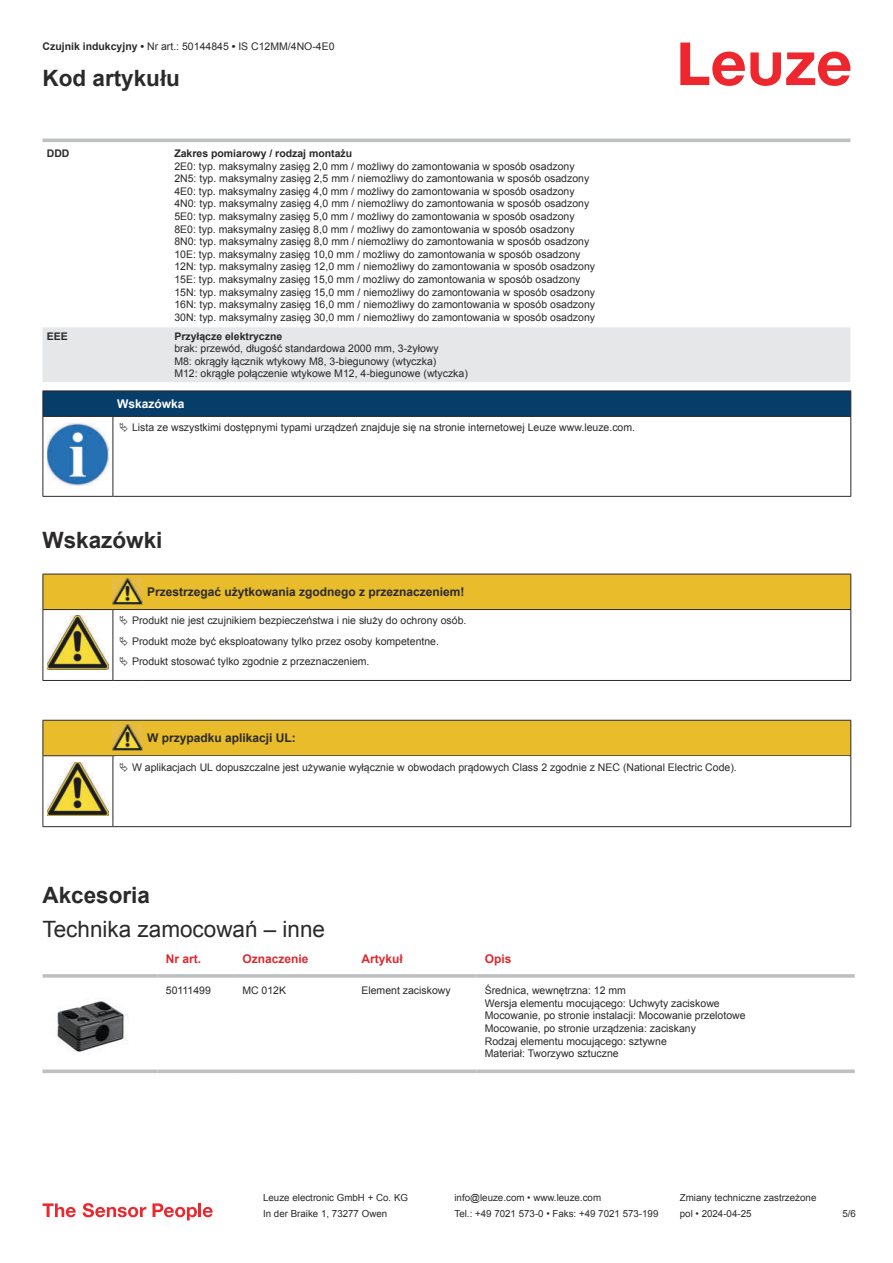
<style>
.page{position:relative;width:893px;height:1263px;background:#fff}
.page>*{position:absolute;margin:0;border:0;box-sizing:border-box;transform-origin:0 0}
.t1{font:700 22.5px "Arial";color:#2b292a}
.t2{font:22.5px "Arial";color:#2b292a}
.t3{font:700 12px "Arial";color:#2b292a}
.t4{font:700 12px "Arial";color:#db2a30}
.t5{font:700 12px "Arial";color:#fff}
.t6{font:10.5px/12.6px "Arial";color:#2b292a}
.t7{font:700 10.5px "Arial";color:#2b292a}
.t8{font:9.75px "Arial";color:#2b292a}
.s1{font-weight:700}
</style>
<div class="page">
<svg style="left:680px;top:43px;width:170px;height:43px"></svg>
<svg style="left:43px;top:138px;width:807px;height:1px"></svg>
<div style="left:43px;top:327px;width:807px;height:55px;background:#e6e7e9"></div>
<hr style="left:43px;top:139px;width:127px;height:3px;background:#bdbfc1">
<hr style="left:170px;top:139px;width:680px;height:3px;background:#bdbfc1">
<svg style="left:43px;top:974px;width:114px;height:4px"></svg>
<hr style="left:157px;top:974px;width:77px;height:4px;background:#c6c7c9">
<svg style="left:234px;top:974px;width:119px;height:4px"></svg>
<svg style="left:353px;top:974px;width:123px;height:4px"></svg>
<hr style="left:476px;top:974px;width:379px;height:4px;background:#c6c7c9">
<svg style="left:43px;top:1069px;width:114px;height:4px"></svg>
<svg style="left:157px;top:1069px;width:77px;height:4px"></svg>
<svg style="left:234px;top:1069px;width:119px;height:4px"></svg>
<svg style="left:353px;top:1069px;width:123px;height:4px"></svg>
<svg style="left:476px;top:1069px;width:379px;height:4px;background:#c5c7c9"></svg>
<img style="left:56px;top:998px;width:72px;height:54px">
<svg style="left:43px;top:1203px;width:33px;height:14px"></svg>
<svg style="left:83px;top:1203px;width:63px;height:14px"></svg>
<svg style="left:153px;top:1203px;width:44px;height:17px"></svg>
<hr style="left:198px;top:1203px;width:3px;height:14px;background:#ed272d">
<svg style="left:203px;top:1207px;width:10px;height:10px"></svg>
<svg style="left:44px;top:417px;width:806px;height:79px"></svg>
<hr style="left:43px;top:416px;width:70px;height:1px;background:#2b292a">
<div style="left:43px;top:391px;width:808px;height:25px;background:#063d69"></div>
<hr style="left:113px;top:416px;width:738px;height:1px;background:#2b292a">
<hr style="left:43px;top:417px;width:1px;height:75px;background:#2b292a">
<hr style="left:113px;top:417px;width:1px;height:75px;background:#2b292a">
<hr style="left:850px;top:417px;width:1px;height:75px;background:#2b292a">
<hr style="left:43px;top:496px;width:70px;height:1px;background:#2b292a">
<hr style="left:113px;top:496px;width:738px;height:1px;background:#2b292a">
<img style="left:47px;top:423px;width:61px;height:63px">
<div style="left:115px;top:417px;width:734px;height:21px;background:#fff"></div>
<hr style="left:43px;top:680px;width:70px;height:1px;background:#2b292a">
<hr style="left:113px;top:680px;width:30px;height:1px;background:#2b292a">
<hr style="left:143px;top:680px;width:708px;height:1px;background:#2b292a">
<div style="left:44px;top:721px;width:806px;height:34px;background:#e8bc2a"></div>
<hr style="left:43px;top:720px;width:70px;height:1px;background:#2b292a">
<hr style="left:43px;top:721px;width:1px;height:34px;background:#2b292a">
<hr style="left:43px;top:755px;width:70px;height:1px;background:#2b292a">
<hr style="left:113px;top:720px;width:30px;height:1px;background:#2b292a">
<hr style="left:113px;top:755px;width:30px;height:1px;background:#2b292a">
<hr style="left:143px;top:720px;width:708px;height:1px;background:#2b292a">
<hr style="left:850px;top:721px;width:1px;height:34px;background:#2b292a">
<hr style="left:143px;top:755px;width:708px;height:1px;background:#2b292a">
<hr style="left:43px;top:756px;width:1px;height:66px;background:#2b292a">
<hr style="left:113px;top:756px;width:1px;height:66px;background:#2b292a">
<hr style="left:850px;top:756px;width:1px;height:66px;background:#2b292a">
<hr style="left:43px;top:826px;width:70px;height:1px;background:#2b292a">
<hr style="left:113px;top:826px;width:30px;height:1px;background:#2b292a">
<hr style="left:143px;top:826px;width:708px;height:1px;background:#2b292a">
<img style="left:113px;top:724px;width:30px;height:27px">
<img style="left:47px;top:762px;width:61px;height:54px">
<svg style="left:43px;top:574px;width:808px;height:106px"></svg>
<p class="t6" style="left:43px;top:41px;width:294px"><span class="s1">Czujnik indukcyjny •</span> Nr art.: 50144845 <span class="s1">•</span> IS C12MM/4NO-4E0</p>
<h1 class="t1" style="left:43px;top:63px;width:139px">Kod artykułu</h1>
<p class="t7" style="left:47px;top:149px;width:24px">DDD</p>
<p class="t7" style="left:174px;top:146px;width:179px">Zakres pomiarowy / rodzaj montażu</p>
<p class="t6" style="left:174px;top:160px;width:422px">2E0: typ. maksymalny zasięg 2,0 mm / możliwy do zamontowania w sposób osadzony 2N5: typ. maksymalny zasięg 2,5 mm / niemożliwy do zamontowania w sposób osadzony 4E0: typ. maksymalny zasięg 4,0 mm / możliwy do zamontowania w sposób osadzony 4N0: typ. maksymalny zasięg 4,0 mm / niemożliwy do zamontowania w sposób osadzony 5E0: typ. maksymalny zasięg 5,0 mm / możliwy do zamontowania w sposób osadzony 8E0: typ. maksymalny zasięg 8,0 mm / możliwy do zamontowania w sposób osadzony 8N0: typ. maksymalny zasięg 8,0 mm / niemożliwy do zamontowania w sposób osadzony 10E: typ. maksymalny zasięg 10,0 mm / możliwy do zamontowania w sposób osadzony 12N: typ. maksymalny zasięg 12,0 mm / niemożliwy do zamontowania w sposób osadzony 15E: typ. maksymalny zasięg 15,0 mm / możliwy do zamontowania w sposób osadzony 15N: typ. maksymalny zasięg 15,0 mm / niemożliwy do zamontowania w sposób osadzony 16N: typ. maksymalny zasięg 16,0 mm / niemożliwy do zamontowania w sposób osadzony 30N: typ. maksymalny zasięg 30,0 mm / niemożliwy do zamontowania w sposób osadzony</p>
<p class="t7" style="left:47px;top:332px;width:23px">EEE</p>
<p class="t7" style="left:174px;top:328px;width:109px">Przyłącze elektryczne</p>
<p class="t6" style="left:174px;top:342px;width:295px">brak: przewód, długość standardowa 2000 mm, 3-żyłowy<br>M8: okrągły łącznik wtykowy M8, 3-biegunowy (wtyczka)<br>M12: okrągłe połączenie wtykowe M12, 4-biegunowe (wtyczka)</p>
<p class="t5" style="left:117px;top:399px;width:69px">Wskazówka</p>
<p class="t6" style="left:132px;top:421px;width:505px">Lista ze wszystkimi dostępnymi typami urządzeń znajduje się na stronie internetowej Leuze www.leuze.com.</p>
<h1 class="t1" style="left:43px;top:531px;width:122px">Wskazówki</h1>
<p class="t3" style="left:147px;top:583px;width:319px">Przestrzegać użytkowania zgodnego z przeznaczeniem!</p>
<p class="t6" style="left:132px;top:610px;width:336px;line-height:20.2px">Produkt nie jest czujnikiem bezpieczeństwa i nie służy do ochrony osób.<br>Produkt może być eksploatowany tylko przez osoby kompetentne.<br>Produkt stosować tylko zgodnie z przeznaczeniem.</p>
<p class="t3" style="left:147px;top:729px;width:150px">W przypadku aplikacji UL:</p>
<p class="t6" style="left:132px;top:760px;width:606px">W aplikacjach UL dopuszczalne jest używanie wyłącznie w obwodach prądowych Class 2 zgodnie z NEC (National Electric Code).</p>
<h1 class="t1" style="left:43px;top:886px;width:109px">Akcesoria</h1>
<h1 class="t2" style="left:43px;top:914px;width:284px">Technika zamocowań – inne</h1>
<p class="t4" style="left:166px;top:954px;width:37px">Nr art.</p>
<p class="t4" style="left:242px;top:954px;width:68px">Oznaczenie</p>
<p class="t4" style="left:361px;top:951px;width:43px">Artykuł</p>
<p class="t4" style="left:485px;top:954px;width:28px">Opis</p>
<p class="t6" style="left:166px;top:984px;width:47px">50111499</p>
<p class="t6" style="left:242px;top:985px;width:45px">MC 012K</p>
<p class="t6" style="left:361px;top:984px;width:91px">Element zaciskowy</p>
<p class="t6" style="left:485px;top:984px;width:262px">Średnica, wewnętrzna: 12 mm<br>Wersja elementu mocującego: Uchwyty zaciskowe Mocowanie, po stronie instalacji: Mocowanie przelotowe Mocowanie, po stronie urządzenia: zaciskany<br>Rodzaj elementu mocującego: sztywne<br>Materiał: Tworzywo sztuczne</p>
<p class="t8" style="left:263px;top:1191px;width:146px">Leuze electronic GmbH + Co. KG</p>
<p class="t8" style="left:454px;top:1191px;width:148px">info@leuze.com • www.leuze.com</p>
<p class="t8" style="left:680px;top:1191px;width:138px">Zmiany techniczne zastrzeżone</p>
<p class="t8" style="left:263px;top:1210px;width:126px">In der Braike 1, 73277 Owen</p>
<p class="t8" style="left:454px;top:1207px;width:205px">Tel.: +49 7021 573-0 • Faks: +49 7021 573-199</p>
<p class="t8" style="left:680px;top:1207px;width:73px">pol • 2024-04-25</p>
<p class="t8" style="left:842px;top:1210px;width:15px">5 /6</p>
</div>
